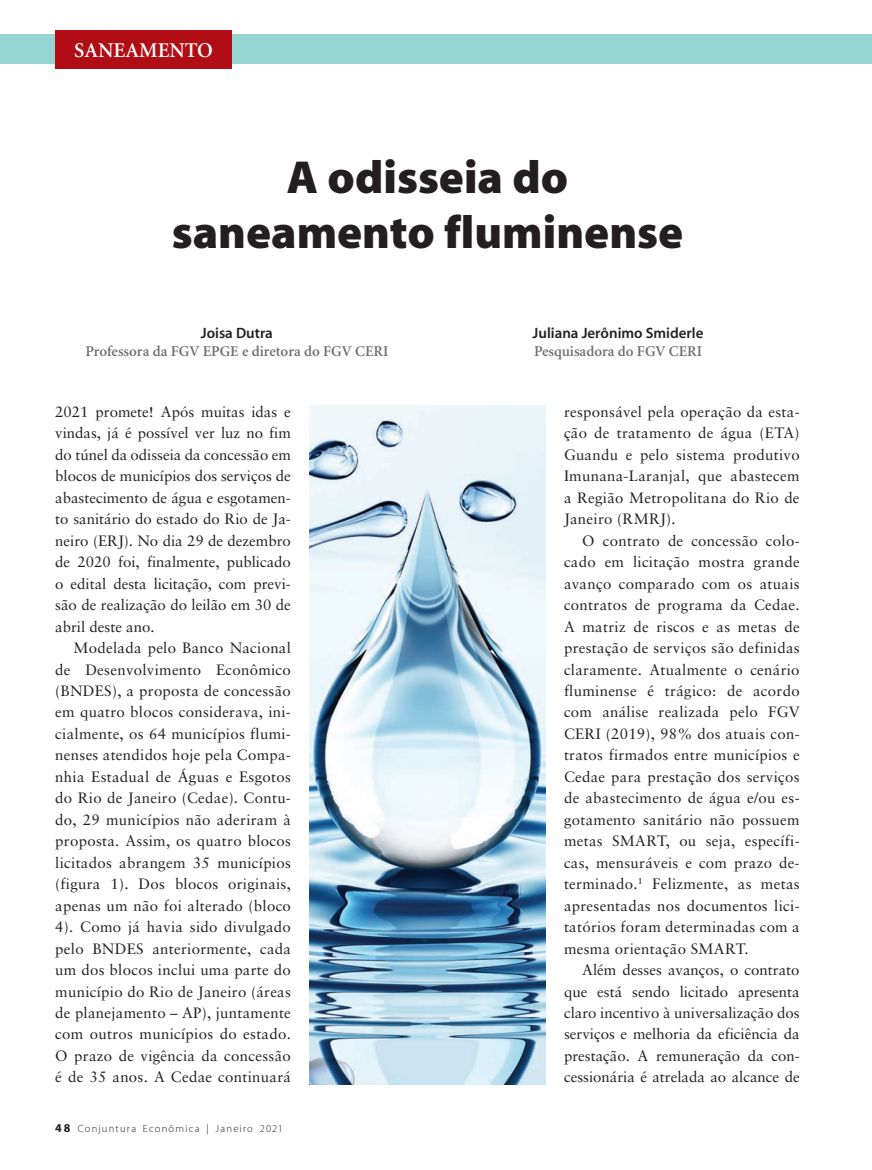
<style>
.page{position:relative;width:872px;height:1170px;background:#fff}
.page>*{position:absolute;margin:0;border:0;box-sizing:border-box;transform-origin:0 0}
.t1{font:46.5px/55.8px "Adobe Corp ID Myriad Bl";color:#231f20;text-align:center}
.t2{font:21px "Adobe Corp ID Minion Sb";color:#fff}
.t3{font:15px/21.5px "Sabon";letter-spacing:.02em;color:#231f20;text-align:justify}
.t4{font:15px "Adobe Corp ID Minion Sb";color:#6c6d70}
.t5{font:15px "Adobe Corp ID Myriad Sb";color:#231f20}
.t6{font:10.5px "Adobe Corp ID Myriad Lt";letter-spacing:.115em;color:#231f20}
.s1{font-family:"Adobe Corp ID Myriad Bd";font-size:12px}
</style>
<div class="page">
<div style="left:0;top:34px;width:872px;height:30px;background:#96d5d2"></div>
<div style="left:55px;top:30px;width:177px;height:38px;background:#b00d15"></div>
<img style="left:310px;top:405px;width:235px;height:679px">
<h2 class="t2" style="left:74px;top:39px;width:140px">SANEAMENTO</h2>
<h1 class="t1" style="left:172px;top:150px;width:513px">A odisseia do saneamento fluminense</h1>
<p class="t5" style="left:201px;top:326px;width:74px">Joisa Dutra</p>
<p class="t4" style="left:85px;top:344px;width:304px">Professora da FGV EPGE e diretora do FGV CERI</p>
<p class="t3" style="left:55px;top:401px;width:237px">2021 promete! Após muitas idas e vindas, já é possível ver luz no fim do túnel da odisseia da concessão em blocos de municípios dos serviços de abastecimento de água e esgotamen&shy;to sanitário do estado do Rio de Ja&shy;neiro (ERJ). No dia 29 de dezembro de 2020 foi, finalmente, publicado o edital desta licitação, com previ&shy;são de realização do leilão em 30 de abril deste ano.</p>
<p class="t3" style="left:55px;top:637px;width:237px;text-indent:18px">Modelada pelo Banco Nacional de Desenvolvimento Econômico (BNDES), a proposta de concessão em quatro blocos considerava, ini&shy;cialmente, os 64 municípios flumi&shy;nenses atendidos hoje pela Compa&shy;nhia Estadual de Águas e Esgotos do Rio de Janeiro (Cedae). Contu&shy;do, 29 municípios não aderiram à proposta. Assim, os quatro blocos licitados abrangem 35 municípios (figura 1). Dos blocos originais, apenas um não foi alterado (bloco 4). Como já havia sido divulgado pelo BNDES anteriormente, cada um dos blocos inclui uma parte do município do Rio de Janeiro (áreas de planejamento – AP), juntamente com outros municípios do estado.<br>O prazo de vigência da concessão é de 35 anos. A Cedae continuará</p>
<p class="t6" style="left:55px;top:1122px;width:229px"><span class="s1">48</span> Conjuntura Econômica | Janeiro 2021</p>
<p class="t5" style="left:532px;top:326px;width:172px">Juliana Jerônimo Smiderle</p>
<p class="t4" style="left:534px;top:344px;width:170px">Pesquisadora do FGV CERI</p>
<p class="t3" style="left:564px;top:401px;width:237px">responsável pela operação da esta&shy;ção de tratamento de água (ETA)<br>Guandu e pelo sistema produtivo Imunana-Laranjal, que abastecem a Região Metropolitana do Rio de Janeiro (RMRJ).</p>
<p class="t3" style="left:564px;top:529px;width:237px;text-indent:18px">O contrato de concessão colo&shy;cado em licitação mostra grande avanço comparado com os atuais contratos de programa da Cedae.<br>A matriz de riscos e as metas de prestação de serviços são definidas claramente. Atualmente o cenário fluminense é trágico: de acordo com análise realizada pelo FGV CERI (2019), 98% dos atuais con&shy;tratos firmados entre municípios e Cedae para prestação dos serviços de abastecimento de água e/ou es&shy;gotamento sanitário não possuem metas SMART, ou seja, específi&shy;cas, mensuráveis e com prazo de&shy;terminado.<sup>1</sup> Felizmente, as metas apresentadas nos documentos lici&shy;tatórios foram determinadas com a mesma orientação SMART.</p>
<p class="t3" style="left:564px;top:958px;width:237px;text-indent:18px">Além desses avanços, o contrato que está sendo licitado apresenta claro incentivo à universalização dos serviços e melhoria da eficiência da prestação. A remuneração da con&shy;cessionária é atrelada ao alcance de</p>
</div>
